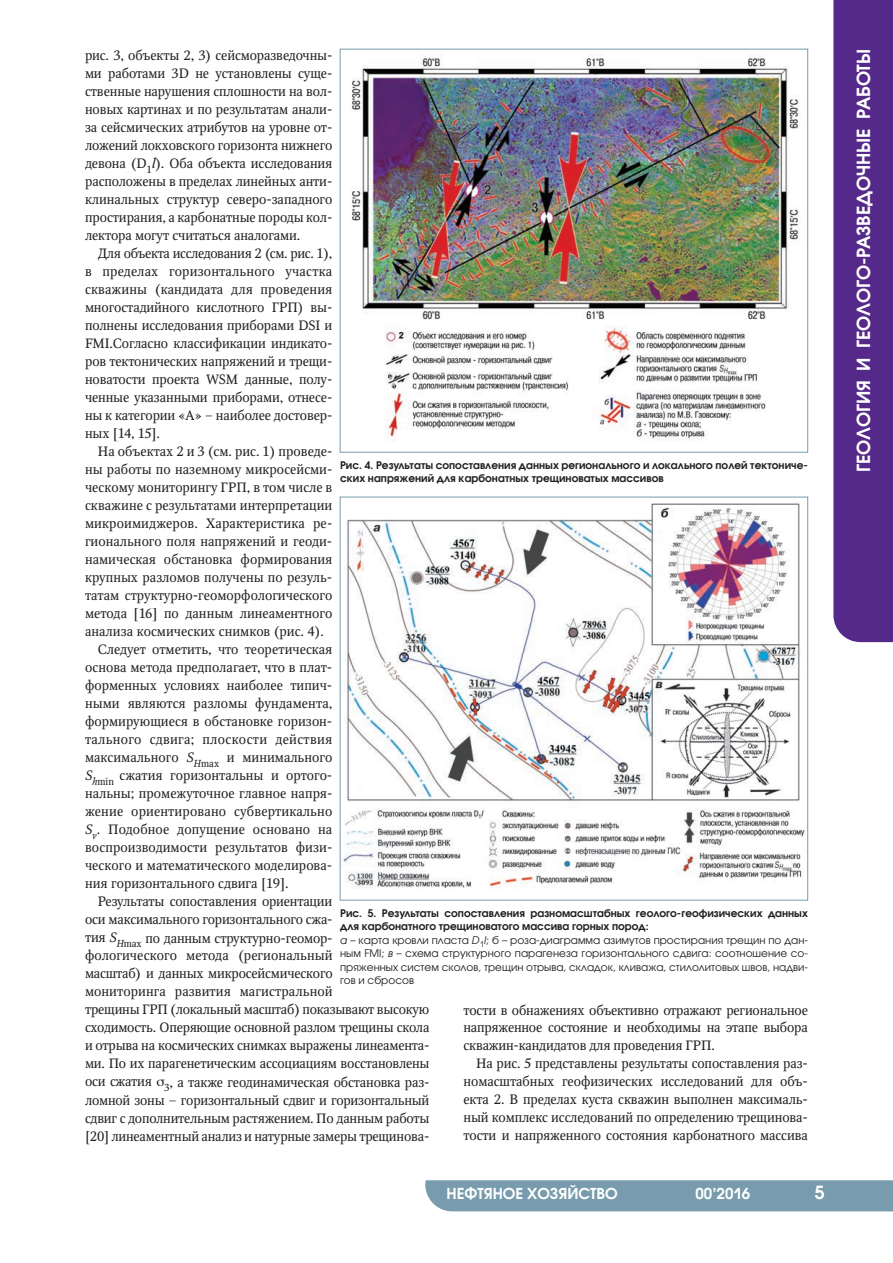
<style>
.page{position:relative;width:893px;height:1263px;background:#fff}
.page>*{position:absolute;margin:0;border:0;box-sizing:border-box;transform-origin:0 0}
.t1{font:600 18px "Avant Garde Gothic C";color:#fff}
.t2{font:600 15px "Avant Garde Gothic C";color:#fff}
.t3{font:13.5px/18px "Octava C";letter-spacing:-.005em;color:#231f20;text-align:justify}
.t4{font:13.5px "Octava C";letter-spacing:.02em;color:#231f20}
.t5{font:10.5px/13.5px "Avant Garde Gothic C";color:#231f20}
.t6{font:600 10.5px "Avant Garde Gothic C";color:#231f20}
.s1{font-style:italic}
.s2{font-weight:600}
</style>
<div class="page">
<div style="left:425px;top:1180px;width:468px;height:31px;background:#789bad"></div>
<div style="left:833px;top:0;width:60px;height:642px;background:#542989"></div>
<img style="left:351px;top:55px;width:450px;height:386px">
<img style="left:342px;top:503px;width:463px;height:386px">
<p class="t3" style="left:85px;top:48px;width:249px">рис. 3, объекты 2, 3) сейсморазведочны&shy;ми работами 3D не установлены суще&shy;ственные нарушения сплошности на вол&shy;новых картинах и по результатам анали&shy;за сейсмических атрибутов на уровне от&shy;ложений локховского горизонта нижнего девона (D<sub>1</sub><span class="s1">l</span>). Оба объекта исследования расположены в пределах линейных анти&shy;клинальных структур северо-западного простирания, а карбонатные породы кол&shy;лектора могут считаться аналогами.</p>
<p class="t3" style="left:85px;top:246px;width:249px;text-indent:13px">Для объекта исследования 2 (см. рис. 1), в пределах горизонтального участка скважины (кандидата для проведения многостадийного кислотного ГРП) вы&shy;полнены исследования приборами DSI и FMI.Согласно классификации индикато&shy;ров тектонических напряжений и трещи&shy;новатости проекта WSM данные, полу&shy;ченные указанными приборами, отнесе&shy;ны к категории «А» – наиболее достовер&shy;ных [14, 15].</p>
<p class="t3" style="left:98px;top:444px;width:236px">На объектах 2 и 3 (см. рис. 1) проведе-</p>
<p class="t3" style="left:85px;top:462px;width:249px">ны работы по наземному микросейсми-</p>
<p class="t3" style="left:85px;top:480px;width:249px">ческому мониторингу ГРП, в том числе в</p>
<p class="t3" style="left:85px;top:498px;width:249px">скважине с результатами интерпретации</p>
<p class="t3" style="left:85px;top:516px;width:249px">микроимиджеров. Характеристика ре-</p>
<p class="t3" style="left:85px;top:534px;width:249px">гионального поля напряжений и геоди-</p>
<p class="t3" style="left:85px;top:552px;width:249px">намическая обстановка формирования</p>
<p class="t3" style="left:85px;top:570px;width:249px">крупных разломов получены по резуль-</p>
<p class="t3" style="left:85px;top:588px;width:249px">татам структурно-геоморфологического</p>
<p class="t3" style="left:85px;top:606px;width:249px">метода [16] по данным линеаментного</p>
<p class="t3" style="left:85px;top:624px;width:240px">анализа космических снимков (рис. 4).</p>
<p class="t3" style="left:98px;top:642px;width:236px">Следует отметить, что теоретическая</p>
<p class="t3" style="left:85px;top:660px;width:249px">основа метода предполагает, что в плат-</p>
<p class="t3" style="left:85px;top:678px;width:249px">форменных условиях наиболее типич-</p>
<p class="t3" style="left:85px;top:696px;width:249px">ными являются разломы фундамента,</p>
<p class="t3" style="left:85px;top:714px;width:249px">формирующиеся в обстановке горизон-</p>
<p class="t4" style="left:85px;top:735px;width:249px">тального сдвига; плоскости действия</p>
<p class="t3" style="left:85px;top:750px;width:249px">максимального <span class="s1">S</span><sub>H</sub><sub>max</sub> и минимального</p>
<p class="t3" style="left:85px;top:768px;width:249px"><span class="s1">S</span><sub>h</sub><sub>min</sub> сжатия горизонтальны и ортого-</p>
<p class="t3" style="left:85px;top:786px;width:249px">нальны; промежуточное главное напря-</p>
<p class="t3" style="left:85px;top:804px;width:249px">жение ориентировано субвертикально</p>
<p class="t3" style="left:85px;top:822px;width:249px"><span class="s1">S</span><sub>v</sub>. Подобное допущение основано на</p>
<p class="t3" style="left:85px;top:840px;width:249px">воспроизводимости результатов физи-</p>
<p class="t3" style="left:85px;top:858px;width:249px">ческого и математического моделирова-</p>
<p class="t3" style="left:85px;top:876px;width:205px">ния горизонтального сдвига [19].</p>
<p class="t3" style="left:98px;top:894px;width:236px">Результаты сопоставления ориентации</p>
<p class="t3" style="left:85px;top:912px;width:249px">оси максимального горизонтального сжа-</p>
<p class="t3" style="left:85px;top:930px;width:249px">тия <span class="s1">S</span><sub>H</sub><sub>max</sub> по данным структурно-геомор-</p>
<p class="t3" style="left:85px;top:948px;width:249px">фологического метода (региональный</p>
<p class="t3" style="left:85px;top:966px;width:249px">масштаб) и данных микросейсмического</p>
<p class="t3" style="left:85px;top:984px;width:249px">мониторинга развития магистральной</p>
<p class="t3" style="left:85px;top:1002px;width:346px">трещины ГРП (локальный масштаб) показывают высокую</p>
<p class="t3" style="left:85px;top:1020px;width:346px">сходимость. Оперяющие основной разлом трещины скола</p>
<p class="t3" style="left:85px;top:1038px;width:346px">и отрыва на космических снимках выражены линеамента-</p>
<p class="t3" style="left:85px;top:1056px;width:346px">ми. По их парагенетическим ассоциациям восстановлены</p>
<p class="t3" style="left:85px;top:1074px;width:346px">оси сжатия <sub>3</sub>, а также геодинамическая обстановка раз-</p>
<p class="t3" style="left:85px;top:1092px;width:346px">ломной зоны – горизонтальный сдвиг и горизонтальный</p>
<p class="t3" style="left:85px;top:1110px;width:346px">сдвиг с дополнительным растяжением. По данным работы</p>
<p class="t3" style="left:85px;top:1128px;width:346px">[20] линеаментный анализ и натурные замеры трещинова-</p>
<p class="t6" style="left:340px;top:459px;width:469px">Рис. 4. Результаты сопоставления данных регионального и локального полей тектониче-</p>
<p class="t6" style="left:340px;top:473px;width:325px">ских напряжений для карбонатных трещиноватых массивов</p>
<p class="t5" style="left:340px;top:906px;width:469px"><span class="s2">Рис. 5. Результаты сопоставления разномасштабных геолого-геофизических данных для карбонатного трещиноватого массива горных пород:<br></span><span class="s1">а</span> – карта кровли пласта <span class="s1">D</span><sub>1</sub><span class="s1">l</span>; б – роза-диаграмма азимутов простирания трещин по дан&shy;ным FMI; <span class="s1">в</span> – схема структурного парагенеза горизонтального сдвига: соотношение со&shy;пряженных систем сколов, трещин отрыва, складок, кливажа, стилолитовых швов, надви&shy;гов и сбросов</p>
<p class="t3" style="left:463px;top:1002px;width:346px">тости в обнажениях объективно отражают региональное напряженное состояние и необходимы на этапе выбора скважин-кандидатов для проведения ГРП.</p>
<p class="t3" style="left:463px;top:1056px;width:346px;text-indent:13px">На рис. 5 представлены результаты сопоставления раз&shy;номасштабных геофизических исследований для объ&shy;екта 2. В пределах куста скважин выполнен максималь&shy;ный комплекс исследований по определению трещинова&shy;тости и напряженного состояния карбонатного массива</p>
<p class="t2" style="left:446px;top:1185px;width:173px">НЕФТЯНОЕ ХОЗЯЙСТВО</p>
<p class="t2" style="left:696px;top:1185px;width:56px">00’2016</p>
<h1 class="t1" style="left:815px;top:1182px;width:12px">5</h1>
<h1 class="t1" style="left:853px;top:472px;width:425px;rotate:-90deg">ГЕОЛОГИЯ И ГЕОЛОГО-РАЗВЕДОЧНЫЕ РАБОТЫ</h1>
</div>
